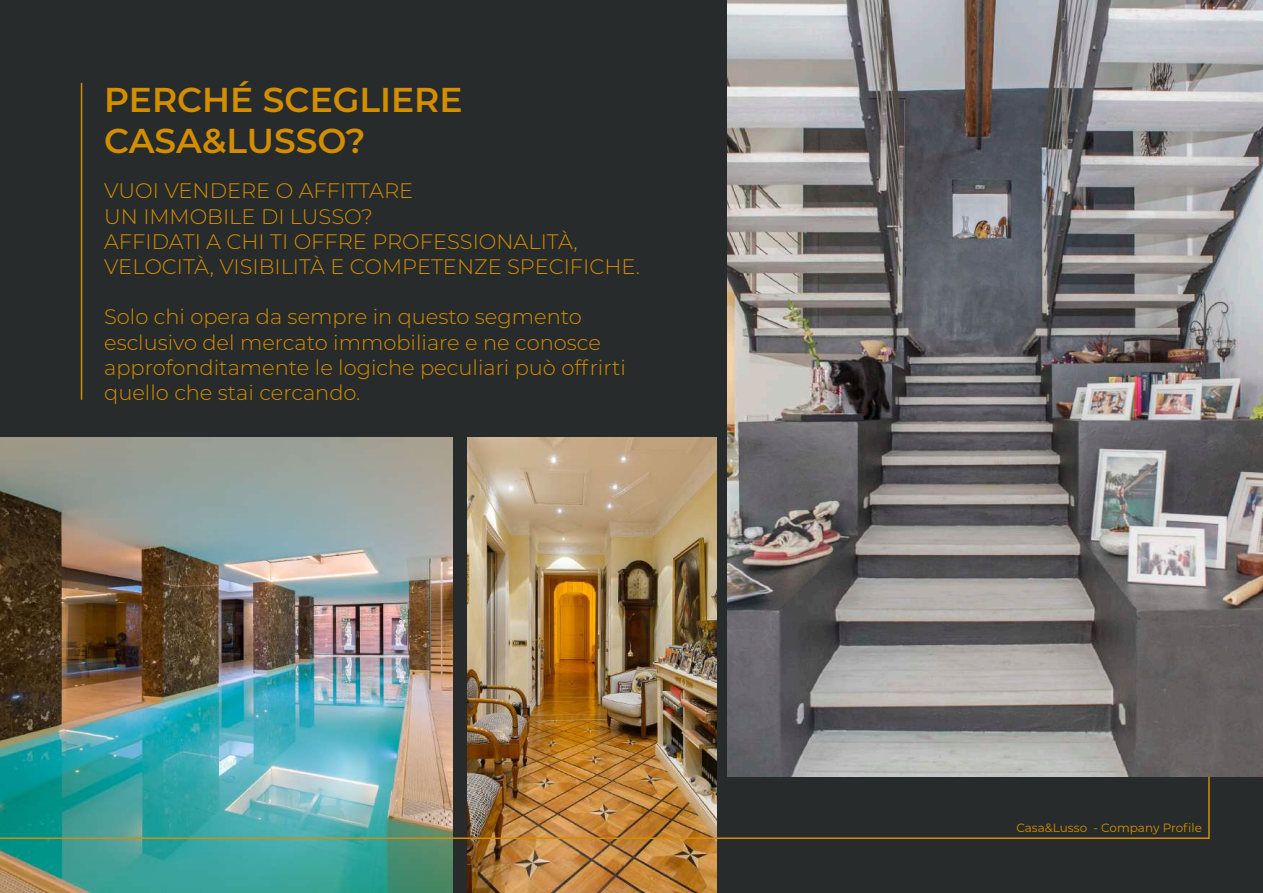
<style>
.page{position:relative;width:1263px;height:893px;background:#282b2c}
.page>*{position:absolute;margin:0;border:0;box-sizing:border-box;transform-origin:0 0}
.t1{font:600 34.5px/41.4px "Montserrat";color:#d38e00}
.t2{font:300 21px/25.2px "Montserrat";color:#d38e00}
.t3{font:12px "Montserrat";color:#d38e00}
</style>
<div class="page">
<img style="left:0;top:438px;width:453px;height:455px">
<img style="left:468px;top:438px;width:248px;height:455px">
<hr style="left:81px;top:83px;width:1px;height:317px;background:#d38e00">
<img style="left:0;top:744px;width:1210px;height:96px">
<img style="left:727px;top:0;width:536px;height:776px">
<h1 class="t1" style="left:104px;top:78px;width:360px">PERCHÉ SCEGLIERE<br>CASA&amp;LUSSO?</h1>
<p class="t2" style="left:104px;top:178px;width:537px">VUOI VENDERE O AFFITTARE<br>UN IMMOBILE DI LUSSO?<br>AFFIDATI A CHI TI OFFRE PROFESSIONALITÀ, VELOCITÀ, VISIBILITÀ E COMPETENZE SPECIFICHE.</p>
<p class="t2" style="left:104px;top:304px;width:523px">Solo chi opera da sempre in questo segmento esclusivo del mercato immobiliare e ne conosce approfonditamente le logiche peculiari può offrirti quello che stai cercando.</p>
<p class="t3" style="left:1016px;top:820px;width:187px">Casa&amp;Lusso - Company Profile</p>
</div>
